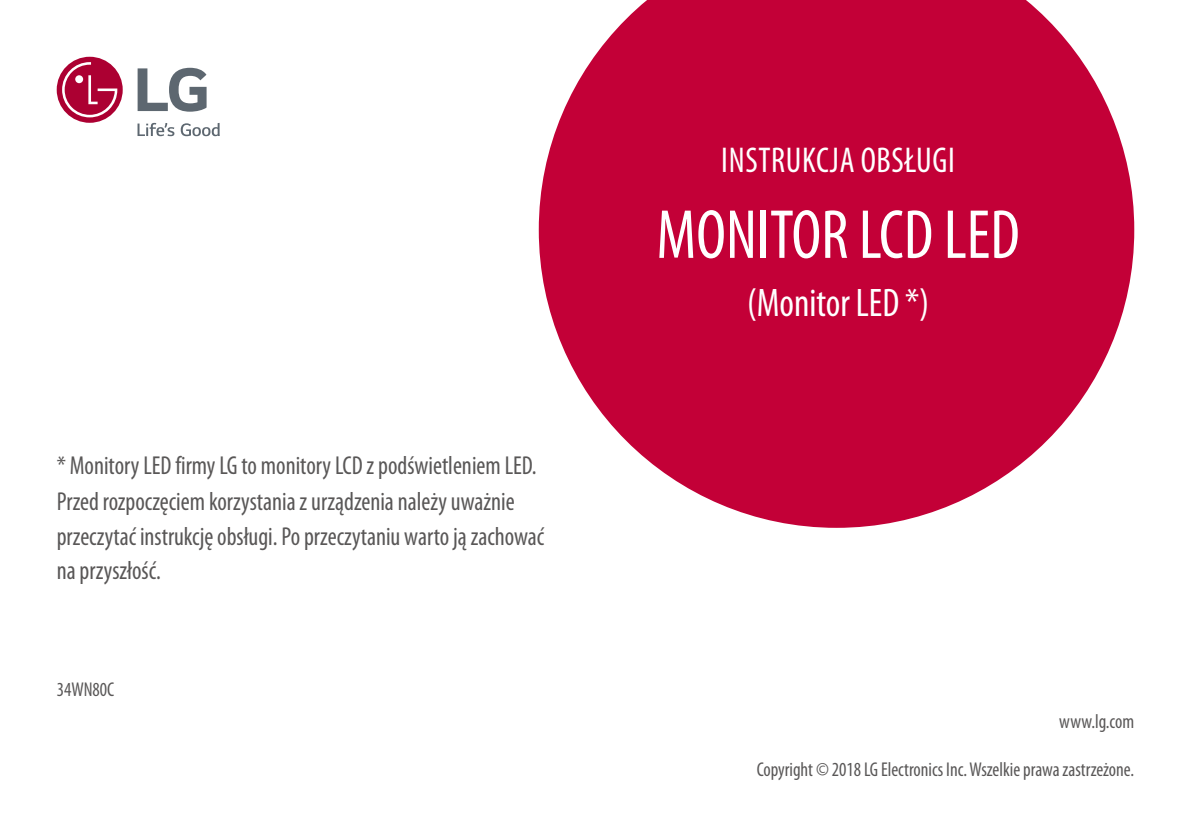
<style>
.page{position:relative;width:1191px;height:840px;background:#fff}
.page>*{position:absolute;margin:0;border:0;box-sizing:border-box;transform-origin:0 0}
.t1{font:condensed 70px "Myriad Pro";color:#fff;scale:.95 1}
.t2{font:condensed 40px "Myriad Pro";color:#fff;scale:.95 1}
.t3{font:condensed 36px "Myriad Pro";letter-spacing:.02em;color:#fff;scale:.95 1}
.t4{font:condensed 26px/36.8px "Myriad Pro";color:#595757;scale:.95 1}
.t5{font:condensed 20px "Myriad Pro";color:#595757;scale:.95 1}
</style>
<div class="page">
<svg style="left:539px;top:0;width:595px;height:527px;fill:#c30037"></svg>
<div style="left:57px;top:57px;width:66px;height:66px;background:#ac0032;border-radius:50%"></div>
<svg style="left:62px;top:62px;width:55px;height:55px"></svg>
<svg style="left:137px;top:123px;width:37px;height:13px"></svg>
<svg style="left:181px;top:123px;width:39px;height:13px"></svg>
<svg style="left:138px;top:68px;width:69px;height:44px"></svg>
<p class="t4" style="left:57px;top:446px;width:507px">* Monitory LED firmy LG to monitory LCD z podświetleniem LED.<br>Przed rozpoczęciem korzystania z urządzenia należy uważnie</p>
<p class="t4" style="left:57px;top:518px;width:515px;line-height:34px">przeczytać instrukcję obsługi. Po przeczytaniu warto ją zachować na przyszłość.</p>
<p class="t5" style="left:57px;top:677px;width:62px">34WN80C</p>
<h3 class="t3" style="left:721px;top:138px;width:234px">Instrukcja obsługi</h3>
<h1 class="t1" style="left:656px;top:192px;width:384px">MONITOR LCD LED</h1>
<h2 class="t2" style="left:747px;top:278px;width:193px">(Monitor LED *)</h2>
<p class="t5" style="left:1059px;top:709px;width:81px">www.lg.com</p>
<p class="t5" style="left:757px;top:756px;width:399px">Copyright © 2018 LG Electronics Inc. Wszelkie prawa zastrzeżone.</p>
</div>
